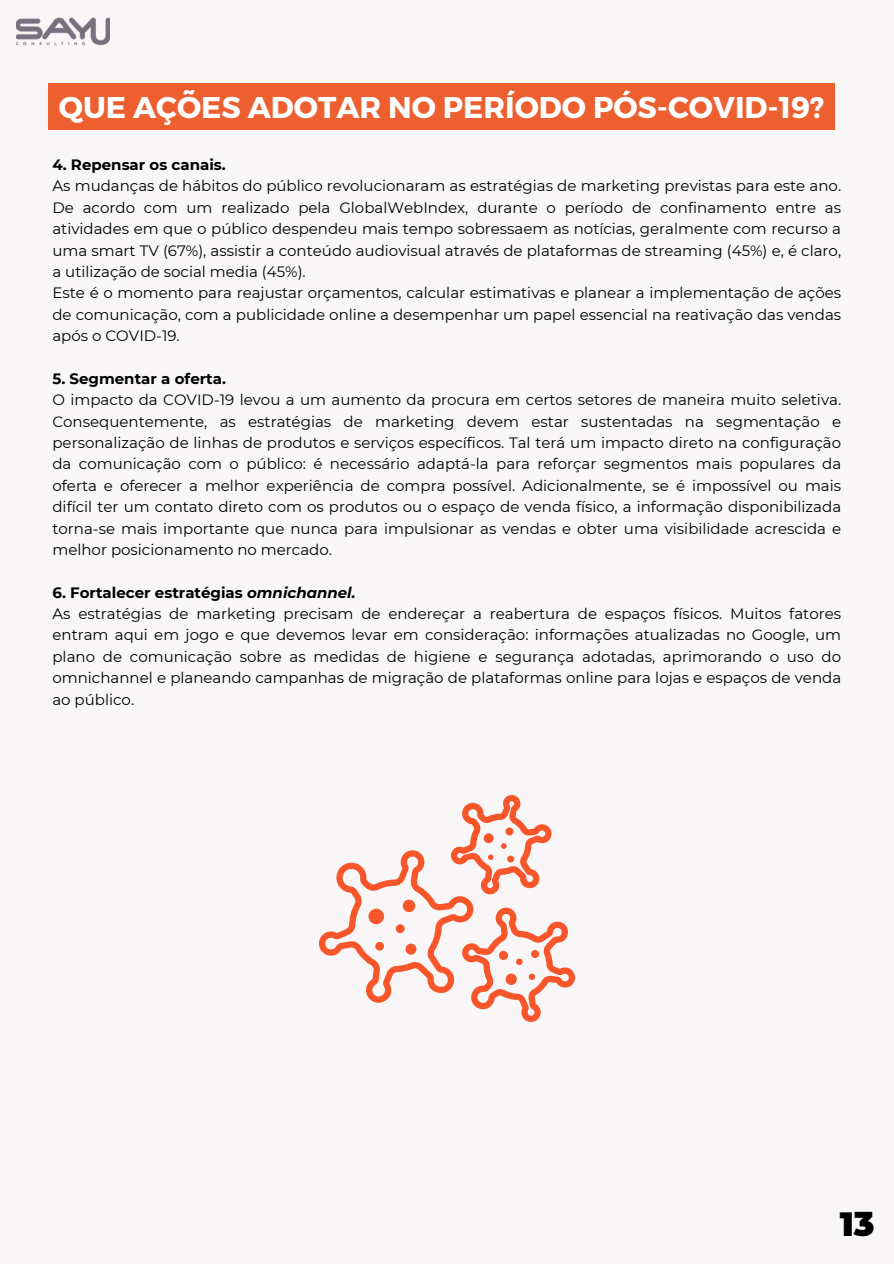
<style>
.page{position:relative;width:894px;height:1264px;background:#fff}
.page>*{position:absolute;margin:0;border:0;box-sizing:border-box;transform-origin:0 0}
.t1{font:900 33.6px "Montserrat";color:#000}
.t2{font:700 30px "Montserrat";color:#fff}
.t3{font:15px/21.3px "Montserrat";color:#000;text-align:justify}
.t4{font:700 15px "Montserrat";color:#000}
.s1{font-style:italic}
</style>
<div class="page">
<div style="left:0;top:0;width:893px;height:1263px;background:#f8f6f7"></div>
<img style="left:16px;top:17px;width:94px;height:29px">
<svg style="left:319px;top:795px;width:256px;height:226px"></svg>
<div style="left:48px;top:83px;width:786px;height:47px;background:#ed5f2f"></div>
<p class="t2" style="left:59px;top:88px;width:766px">QUE AÇÕES ADOTAR NO PERÍODO PÓS-COVID-19?</p>
<h1 class="t4" style="left:52px;top:155px;width:175px">4. Repensar os canais.</h1>
<p class="t3" style="left:52px;top:175px;width:790px">As mudanças de hábitos do público revolucionaram as estratégias de marketing previstas para este ano.<br>De acordo com um realizado pela GlobalWebIndex, durante o período de confinamento entre as atividades em que o público despendeu mais tempo sobressaem as notícias, geralmente com recurso a uma smart TV (67%), assistir a conteúdo audiovisual através de plataformas de streaming (45%) e, é claro, a utilização de social media (45%).</p>
<p class="t3" style="left:52px;top:282px;width:790px">Este é o momento para reajustar orçamentos, calcular estimativas e planear a implementação de ações de comunicação, com a publicidade online a desempenhar um papel essencial na reativação das vendas após o COVID-19.</p>
<p class="t4" style="left:52px;top:369px;width:175px">5. Segmentar a oferta.</p>
<p class="t3" style="left:52px;top:389px;width:790px">O impacto da COVID-19 levou a um aumento da procura em certos setores de maneira muito seletiva.<br>Consequentemente, as estratégias de marketing devem estar sustentadas na segmentação e personalização de linhas de produtos e serviços específicos. Tal terá um impacto direto na configuração da comunicação com o público: é necessário adaptá-la para reforçar segmentos mais populares da oferta e oferecer a melhor experiência de compra possível. Adicionalmente, se é impossível ou mais difícil ter um contato direto com os produtos ou o espaço de venda físico, a informação disponibilizada torna-se mais importante que nunca para impulsionar as vendas e obter uma visibilidade acrescida e melhor posicionamento no mercado.</p>
<p class="t4" style="left:52px;top:583px;width:305px">6. Fortalecer estratégias <span class="s1">omnichannel.</span></p>
<p class="t3" style="left:52px;top:603px;width:790px">As estratégias de marketing precisam de endereçar a reabertura de espaços físicos. Muitos fatores entram aqui em jogo e que devemos levar em consideração: informações atualizadas no Google, um plano de comunicação sobre as medidas de higiene e segurança adotadas, aprimorando o uso do omnichannel e planeando campanhas de migração de plataformas online para lojas e espaços de venda ao público.</p>
<p class="t1" style="left:839px;top:1203px;width:36px">13</p>
</div>
